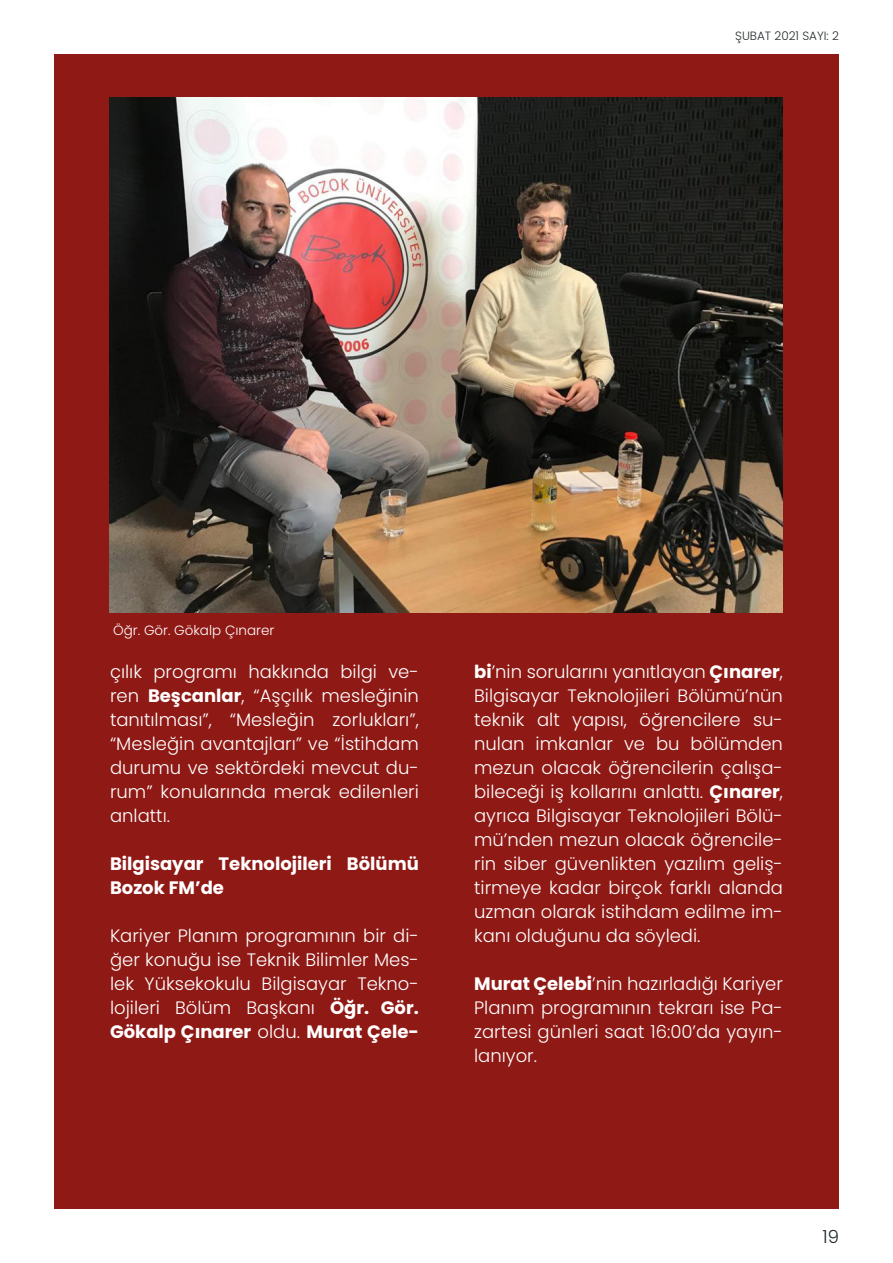
<style>
.page{position:relative;width:893px;height:1263px;background:#fff}
.page>*{position:absolute;margin:0;border:0;box-sizing:border-box;transform-origin:0 0}
.t1{font:300 18px/24px "Poppins";color:#fff;text-align:justify}
.t2{font:700 18px/24px "Poppins";color:#fff}
.t3{font:300 18px "Poppins";color:#1b2528}
.t4{font:300 13.5px "Poppins";color:#fff}
.t5{font:300 12px "Poppins";color:#262c2d}
.s1{font-weight:700}
</style>
<div class="page">
<div style="left:54px;top:54px;width:785px;height:1155px;background:#8f1915"></div>
<img style="left:110px;top:97px;width:673px;height:516px">
<p class="t5" style="left:735px;top:29px;width:105px">ŞUBAT 2021 SAYI: 2</p>
<p class="t4" style="left:113px;top:623px;width:163px">Öğr. Gör. Gökalp Çınarer</p>
<p class="t1" style="left:110px;top:659px;width:310px">çılık programı hakkında bilgi ve&shy;ren <span class="s1">Beşcanlar</span>, “Aşçılık mesleğinin tanıtılması”, “Mesleğin zorlukları”, “Mesleğin avantajları” ve “İstihdam durumu ve sektördeki mevcut du&shy;rum” konularında merak edilenleri anlattı.</p>
<p class="t2" style="left:110px;top:851px;width:310px">Bilgisayar Teknolojileri Bölümü<br>Bozok FM’de</p>
<p class="t1" style="left:110px;top:923px;width:310px">Kariyer Planım programının bir di&shy;ğer konuğu ise Teknik Bilimler Mes&shy;lek Yüksekokulu Bilgisayar Tekno&shy;lojileri Bölüm Başkanı <span class="s1">Öğr. Gör.<br>Gökalp Çınarer</span> oldu. <span class="s1">Murat Çele-</span></p>
<p class="t1" style="left:474px;top:659px;width:310px"><span class="s1">bi</span>’nin sorularını yanıtlayan <span class="s1">Çınarer</span>, Bilgisayar Teknolojileri Bölümü’nün teknik alt yapısı, öğrencilere su&shy;nulan imkanlar ve bu bölümden mezun olacak öğrencilerin çalışa&shy;bileceği iş kollarını anlattı. <span class="s1">Çınarer</span>, ayrıca Bilgisayar Teknolojileri Bölü&shy;mü’nden mezun olacak öğrencile&shy;rin siber güvenlikten yazılım geliş&shy;tirmeye kadar birçok farklı alanda uzman olarak istihdam edilme im&shy;kanı olduğunu da söyledi.</p>
<p class="t1" style="left:474px;top:971px;width:310px"><span class="s1">Murat Çelebi</span>’nin hazırladığı Kariyer Planım programının tekrarı ise Pa&shy;zartesi günleri saat 16:00’da yayın&shy;lanıyor.</p>
<p class="t3" style="left:822px;top:1226px;width:18px">19</p>
</div>
